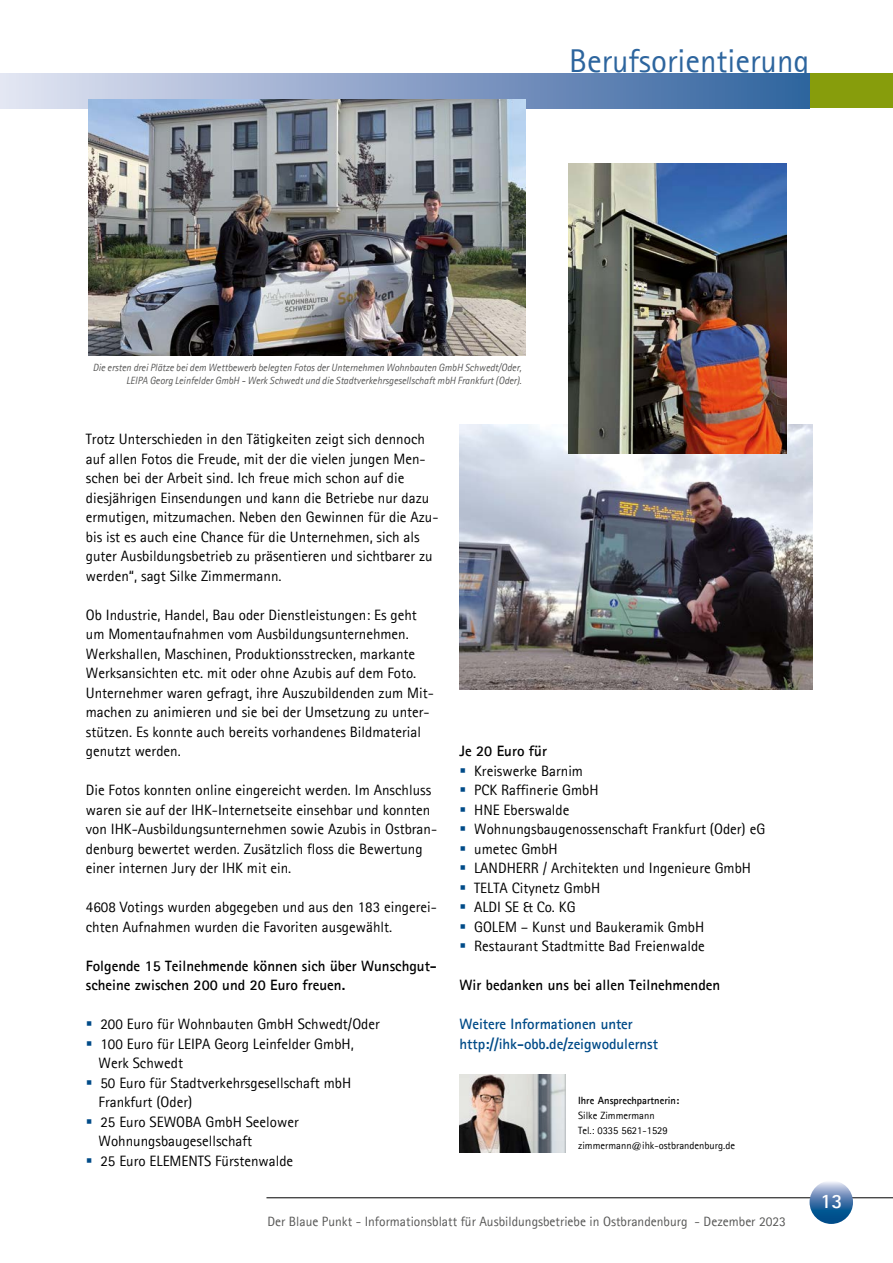
<style>
.page{position:relative;width:893px;height:1263px;background:#fff}
.page>*{position:absolute;margin:0;border:0;box-sizing:border-box;transform-origin:0 0}
.t1{font:33px "Agfa Rotis Sans Serif";color:#2d659e}
.t2{font:700 20.4px "Agfa Rotis Sans Serif";color:#fff}
.Grundtext_regular{font:15px/19.5px "Agfa Rotis Sans Serif";color:#000}
.Grundtext_bold{font:700 15px/19.5px "Agfa Rotis Sans Serif";color:#000}
.Grundtext_blau{font:700 15px/19.5px "Agfa Rotis Sans Serif";letter-spacing:-.005em;color:#004b88}
.t3{font:13.5px "Agfa Rotis Sans Serif";color:#575756}
.t4{font:italic 10.5px/13.5px "Agfa Rotis Sans Serif";color:#575756;text-align:right;scale:.95 1}
.Kasten_Ansprechpartner{font:10.5px/15px "Agfa Rotis Sans Serif";color:#000}
.Kasten_Ansprechpartner-2{font:700 10.5px "Agfa Rotis Sans Serif";color:#000}
</style>
<div class="page">
<div style="left:808px;top:73px;width:85px;height:35px;background:#879d0c"></div>
<div style="left:0;top:73px;width:809px;height:35px;background:linear-gradient(to right,#e4e3f3,#30619e)"></div>
<hr style="left:266px;top:1197px;width:627px;height:1px;background:#000">
<svg style="left:810px;top:1180px;width:43px;height:44px"></svg>
<img style="left:88px;top:99px;width:438px;height:256px">
<img style="left:460px;top:1074px;width:105px;height:78px">
<img style="left:460px;top:425px;width:352px;height:264px">
<img style="left:568px;top:163px;width:218px;height:290px">
<h1 class="t1" style="left:569px;top:41px;width:242px">Berufsorientierung</h1>
<p class="t4" style="left:93px;top:361px;width:453px">Die ersten drei Plätze bei dem Wettbewerb belegten Fotos der Unternehmen Wohnbauten GmbH Schwedt/Oder,<br>LEIPA Georg Leinfelder GmbH - Werk Schwedt und die Stadtverkehrsgesellschaft mbH Frankfurt (Oder).</p>
<p class="Grundtext_regular" style="left:86px;top:429px;width:354px">Trotz Unterschieden in den Tätigkeiten zeigt sich dennoch auf allen Fotos die Freude, mit der die vielen jungen Men&shy;schen bei der Arbeit sind. Ich freue mich schon auf die diesjährigen Einsendungen und kann die Betriebe nur dazu ermutigen, mitzumachen. Neben den Gewinnen für die Azu&shy;bis ist es auch eine Chance für die Unternehmen, sich als guter Ausbildungsbetrieb zu präsentieren und sichtbarer zu werden“, sagt Silke Zimmermann.</p>
<p class="Grundtext_regular" style="left:86px;top:604px;width:349px">Ob Industrie, Handel, Bau oder Dienstleistungen: Es geht um Momentaufnahmen vom Ausbildungsunternehmen.<br>Werkshallen, Maschinen, Produktionsstrecken, markante Werksansichten etc. mit oder ohne Azubis auf dem Foto.<br>Unternehmer waren gefragt, ihre Auszubildenden zum Mit&shy;machen zu animieren und sie bei der Umsetzung zu unter&shy;stützen. Es konnte auch bereits vorhandenes Bildmaterial genutzt werden.</p>
<p class="Grundtext_regular" style="left:86px;top:780px;width:353px">Die Fotos konnten online eingereicht werden. Im Anschluss waren sie auf der IHK-Internetseite einsehbar und konnten von IHK-Ausbildungsunternehmen sowie Azubis in Ostbran&shy;denburg bewertet werden. Zusätzlich floss die Bewertung einer internen Jury der IHK mit ein.</p>
<p class="Grundtext_regular" style="left:86px;top:897px;width:352px">4608 Votings wurden abgegeben und aus den 183 eingerei&shy;chten Aufnahmen wurden die Favoriten ausgewählt.</p>
<p class="Grundtext_bold" style="left:86px;top:955px;width:353px">Folgende 15 Teilnehmende können sich über Wunschgut&shy;scheine zwischen 200 und 20 Euro freuen.</p>
<p class="Grundtext_regular" style="left:100px;top:1014px;width:281px">200 Euro für Wohnbauten GmbH Schwedt/Oder</p>
<p class="Grundtext_regular" style="left:99px;top:1033px;width:257px">100 Euro für LEIPA Georg Leinfelder GmbH,<br>Werk Schwedt</p>
<p class="Grundtext_regular" style="left:99px;top:1072px;width:254px">50 Euro für Stadtverkehrsgesellschaft mbH<br>Frankfurt (Oder)</p>
<p class="Grundtext_regular" style="left:99px;top:1111px;width:202px">25 Euro SEWOBA GmbH Seelower<br>Wohnungsbaugesellschaft</p>
<p class="Grundtext_regular" style="left:100px;top:1150px;width:194px">25 Euro ELEMENTS Fürstenwalde</p>
<p class="Grundtext_bold" style="left:460px;top:741px;width:89px">Je 20 Euro für</p>
<p class="Grundtext_regular" style="left:474px;top:760px;width:110px">Kreiswerke Barnim</p>
<p class="Grundtext_regular" style="left:474px;top:780px;width:126px">PCK Raffinerie GmbH</p>
<p class="Grundtext_regular" style="left:474px;top:799px;width:97px">HNE Eberswalde</p>
<p class="Grundtext_regular" style="left:474px;top:819px;width:293px">Wohnungsbaugenossenschaft Frankfurt (Oder) eG</p>
<p class="Grundtext_regular" style="left:474px;top:838px;width:85px">umetec GmbH</p>
<p class="Grundtext_regular" style="left:474px;top:858px;width:278px">LANDHERR / Architekten und Ingenieure GmbH</p>
<p class="Grundtext_regular" style="left:474px;top:877px;width:128px">TELTA Citynetz GmbH</p>
<p class="Grundtext_regular" style="left:474px;top:897px;width:103px">ALDI SE &amp; Co. KG</p>
<p class="Grundtext_regular" style="left:474px;top:916px;width:231px">GOLEM – Kunst und Baukeramik GmbH</p>
<p class="Grundtext_regular" style="left:474px;top:936px;width:232px">Restaurant Stadtmitte Bad Freienwalde</p>
<p class="Grundtext_bold" style="left:460px;top:975px;width:262px">Wir bedanken uns bei allen Teilnehmenden</p>
<p class="Grundtext_blau" style="left:460px;top:1014px;width:200px">Weitere Informationen unter http://ihk-obb.de/zeigwodulernst</p>
<p class="Kasten_Ansprechpartner-2" style="left:578px;top:1094px;width:103px">Ihre Ansprechpartnerin:</p>
<p class="Kasten_Ansprechpartner" style="left:578px;top:1108px;width:158px">Silke Zimmermann<br>Tel.: 0335 5621-1529 zimmermann@ihk-ostbrandenburg.de</p>
<p class="t3" style="left:267px;top:1213px;width:520px">Der Blaue Punkt - Informationsblatt für Ausbildungsbetriebe in Ostbrandenburg - Dezember 2023</p>
<h2 class="t2" style="left:820px;top:1188px;width:23px">13</h2>
</div>
